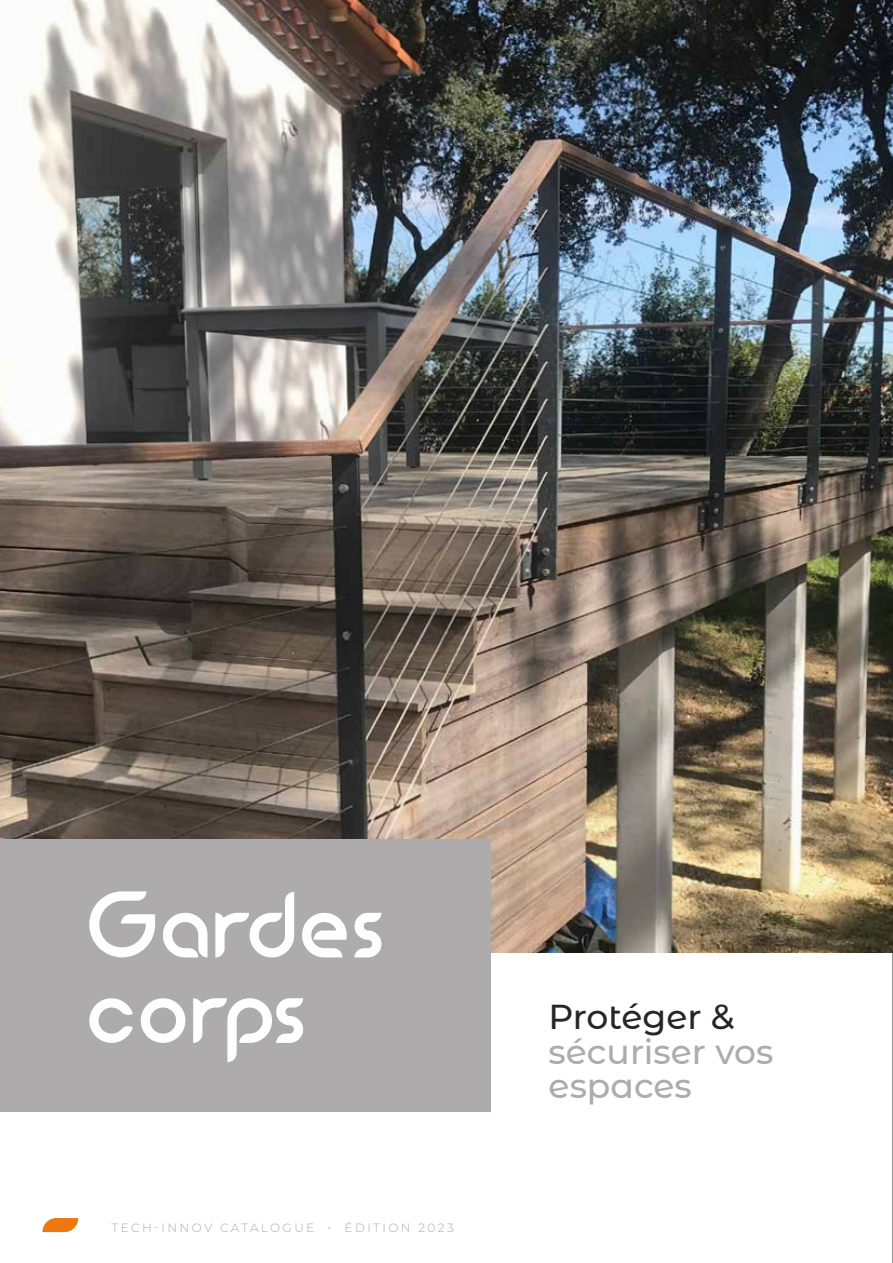
<style>
.page{position:relative;width:893px;height:1263px;background:#fff}
.page>*{position:absolute;margin:0;border:0;box-sizing:border-box;transform-origin:0 0}
.t1{font:94.05px/85.5px "Cano";letter-spacing:.01em;color:#fff}
.t2{font:500 34.5px/34.5px "Montserrat Alternates";color:#aeabac}
.t3{font:500 34.5px "Montserrat Alternates";color:#252625}
.t4{font:300 12px "Montserrat";letter-spacing:.2em;color:#aeabac}
</style>
<div class="page">
<svg style="left:43px;top:1218px;width:35px;height:14px"></svg>
<hr style="left:892px;top:0;width:1px;height:1263px;background:#252625">
<img style="left:0;top:0;width:893px;height:952px">
<div style="left:0;top:840px;width:490px;height:272px;background:#aeabac"></div>
<h1 class="t1" style="left:89px;top:889px;width:301px">Gardes corps</h1>
<p class="t4" style="left:112px;top:1219px;width:344px">TECH-INNOV CATALOGUE • ÉDITION 2023</p>
<h2 class="t3" style="left:549px;top:993px;width:188px">Protéger &amp;</h2>
<h2 class="t2" style="left:549px;top:1033px;width:226px">sécuriser vos espaces</h2>
</div>
